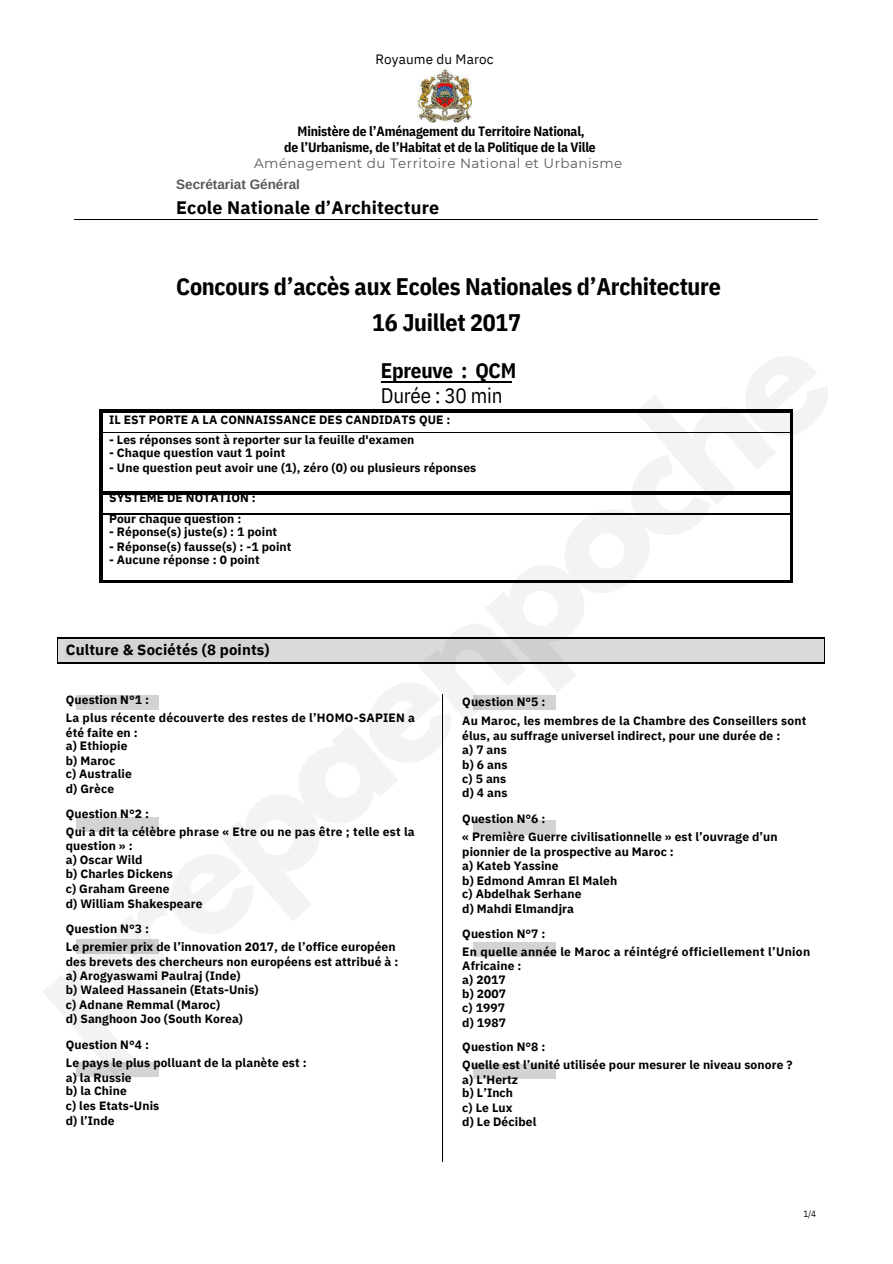
<style>
.page{position:relative;width:893px;height:1264px;background:#fff}
.page>*{position:absolute;margin:0;border:0;box-sizing:border-box;transform-origin:0 0}
.t1{font:700 23.85px/36px "IBM Plex Sans Cond";letter-spacing:-.01em;color:#000;text-align:center}
.t2{font:700 21px "IBM Plex Sans Cond";letter-spacing:-.01em;color:#000}
.t3{font:21px "IBM Plex Sans Cond";letter-spacing:-.01em;color:#000}
.t4{font:700 18px "IBM Plex Sans";letter-spacing:.01em;color:#000}
.t5{font:700 15px "IBM Plex Sans";letter-spacing:.01em;color:#000}
.t6{font:700 13.5px/15.8px "IBM Plex Sans Cond";letter-spacing:-.01em;color:#000;text-align:center}
.t7{font:13.5px "Montserrat";letter-spacing:.035em;color:#595959}
.t8{font:700 13.5px "Arimo";color:#595959}
.t9{font:13.5px "IBM Plex Sans";letter-spacing:.01em;color:#000}
.t10{font:700 12px/14.5px "IBM Plex Sans";letter-spacing:.01em;color:#000}
.t11{font:9px "IBM Plex Sans Cond";color:#000}
</style>
<div class="page">
<img style="left:417px;top:68px;width:54px;height:54px">
<div style="left:76px;top:695px;width:82px;height:15px;background:#d3d3d3"></div>
<div style="left:76px;top:817px;width:82px;height:15px;background:#d3d3d3"></div>
<div style="left:76px;top:939px;width:82px;height:15px;background:#d3d3d3"></div>
<div style="left:76px;top:1061px;width:82px;height:15px;background:#d3d3d3"></div>
<hr style="left:442px;top:693px;width:1px;height:468px;background:#000">
<hr style="left:381px;top:381px;width:130px;height:1px;background:#000">
<div style="left:473px;top:695px;width:82px;height:15px;background:#d3d3d3"></div>
<div style="left:473px;top:819px;width:82px;height:15px;background:#d3d3d3"></div>
<div style="left:473px;top:941px;width:82px;height:15px;background:#d3d3d3"></div>
<div style="left:473px;top:1063px;width:82px;height:15px;background:#d3d3d3"></div>
<hr style="left:102px;top:410px;width:688px;height:1px;background:#000">
<hr style="left:102px;top:411px;width:688px;height:1px;background:#000">
<svg style="left:100px;top:410px;width:2px;height:23px"></svg>
<hr style="left:102px;top:432px;width:688px;height:1px;background:#000">
<svg style="left:790px;top:410px;width:3px;height:23px"></svg>
<hr style="left:101px;top:433px;width:1px;height:59px;background:#000">
<hr style="left:100px;top:433px;width:1px;height:59px;background:#000">
<hr style="left:792px;top:433px;width:1px;height:59px;background:#000">
<hr style="left:790px;top:433px;width:1px;height:59px;background:#000">
<hr style="left:102px;top:492px;width:688px;height:1px;background:#000">
<hr style="left:102px;top:493px;width:688px;height:1px;background:#000">
<svg style="left:100px;top:492px;width:2px;height:23px"></svg>
<hr style="left:102px;top:513px;width:688px;height:2px;background:#000">
<svg style="left:790px;top:492px;width:3px;height:23px"></svg>
<hr style="left:101px;top:515px;width:1px;height:66px;background:#000">
<hr style="left:100px;top:515px;width:1px;height:66px;background:#000">
<hr style="left:102px;top:582px;width:688px;height:1px;background:#000">
<hr style="left:102px;top:581px;width:688px;height:1px;background:#000">
<hr style="left:792px;top:515px;width:1px;height:66px;background:#000">
<hr style="left:790px;top:515px;width:1px;height:66px;background:#000">
<hr style="left:74px;top:219px;width:744px;height:1px;background:#000">
<div style="left:58px;top:638px;width:766px;height:25px;background:#dadada"></div>
<div style="left:66px;top:640px;width:203px;height:18px;background:#d3d3d3"></div>
<hr style="left:58px;top:638px;width:766px;height:1px;background:#000">
<hr style="left:58px;top:663px;width:766px;height:1px;background:#000">
<svg style="left:57px;top:638px;width:1px;height:26px"></svg>
<svg style="left:824px;top:638px;width:1px;height:26px"></svg>
<p class="t9" style="left:375px;top:49px;width:120px">Royaume du Maroc</p>
<p class="t6" style="left:284px;top:123px;width:313px">Ministère de l’Aménagement du Territoire National,<br>de l’Urbanisme, de l’Habitat et de la Politique de la Ville</p>
<p class="t7" style="left:254px;top:154px;width:369px">Aménagement du Territoire National et Urbanisme</p>
<p class="t8" style="left:176px;top:175px;width:125px">Secrétariat Général</p>
<h3 class="t4" style="left:176px;top:193px;width:264px">Ecole Nationale d’Architecture</h3>
<h1 class="t1" style="left:176px;top:266px;width:546px">Concours d’accès aux Ecoles Nationales d’Architecture<br>16 Juillet 2017</h1>
<h2 class="t2" style="left:381px;top:354px;width:137px">Epreuve : QCM</h2>
<h2 class="t3" style="left:381px;top:379px;width:123px">Durée : 30 min</h2>
<p class="t10" style="left:109px;top:411px;width:343px">IL EST PORTE A LA CONNAISSANCE DES CANDIDATS QUE :</p>
<p class="t10" style="left:109px;top:431px;width:307px">- Les réponses sont à reporter sur la feuille d'examen</p>
<p class="t10" style="left:109px;top:445px;width:178px">- Chaque question vaut 1 point</p>
<p class="t10" style="left:109px;top:459px;width:369px">- Une question peut avoir une (1), zéro (0) ou plusieurs réponses</p>
<p class="t10" style="left:109px;top:487px;width:148px;line-height:20.2px">SYSTEME DE NOTATION :<br>Pour chaque question :</p>
<p class="t10" style="left:109px;top:523px;width:170px">- Réponse(s) juste(s) : 1 point</p>
<p class="t10" style="left:109px;top:538px;width:184px">- Réponse(s) fausse(s) : -1 point</p>
<p class="t10" style="left:109px;top:552px;width:152px">- Aucune réponse : 0 point</p>
<p class="t5" style="left:66px;top:637px;width:205px">Culture &amp; Sociétés (8 points)</p>
<p class="t10" style="left:66px;top:689px;width:350px;line-height:18px">Question N°1 :<br>La plus récente découverte des restes de l’HOMO-SAPIEN a</p>
<p class="t10" style="left:66px;top:724px;width:73px;line-height:13.5px">été faite en : a) Ethiopie</p>
<p class="t10" style="left:66px;top:752px;width:67px;line-height:13.5px">b) Maroc<br>c) Australie</p>
<p class="t10" style="left:66px;top:775px;width:85px;line-height:24.8px">d) Grèce<br>Question N°2 :</p>
<p class="t10" style="left:66px;top:823px;width:350px">Qui a dit la célèbre phrase « Etre ou ne pas être ; telle est la question » :</p>
<p class="t10" style="left:66px;top:851px;width:138px">a) Oscar Wild<br>b) Charles Dickens<br>c) Graham Greene<br>d) William Shakespeare</p>
<p class="t10" style="left:66px;top:919px;width:331px;line-height:18px">Question N°3 :<br>Le premier prix de l’innovation 2017, de l’office européen</p>
<p class="t10" style="left:66px;top:954px;width:334px;line-height:13.5px">des brevets des chercheurs non européens est attribué à : a) Arogyaswami Paulraj (Inde)</p>
<p class="t10" style="left:66px;top:981px;width:194px">b) Waleed Hassanein (Etats-Unis) c) Adnane Remmal (Maroc)<br>d) Sanghoon Joo (South Korea)</p>
<p class="t10" style="left:66px;top:1035px;width:242px;line-height:18px">Question N°4 :<br>Le pays le plus polluant de la planète est :</p>
<p class="t10" style="left:66px;top:1069px;width:67px;line-height:13.5px">a) la Russie b) la Chine</p>
<p class="t10" style="left:66px;top:1097px;width:95px">c) les Etats-Unis d) l’Inde</p>
<p class="t10" style="left:462px;top:691px;width:346px;line-height:19px">Question N°5 :<br>Au Maroc, les membres de la Chambre des Conseillers sont</p>
<p class="t10" style="left:462px;top:727px;width:319px">élus, au suffrage universel indirect, pour une durée de : a) 7 ans<br>b) 6 ans</p>
<p class="t10" style="left:462px;top:770px;width:47px">c) 5 ans d) 4 ans</p>
<p class="t10" style="left:462px;top:808px;width:317px;line-height:18px">Question N°6 :<br>« Première Guerre civilisationnelle » est l’ouvrage d’un</p>
<p class="t10" style="left:462px;top:843px;width:213px">pionnier de la prospective au Maroc : a) Kateb Yassine<br>b) Edmond Amran El Maleh</p>
<p class="t10" style="left:462px;top:885px;width:121px">c) Abdelhak Serhane d) Mahdi Elmandjra</p>
<p class="t10" style="left:462px;top:923px;width:349px;line-height:18px">Question N°7 :<br>En quelle année le Maroc a réintégré officiellement l’Union</p>
<p class="t10" style="left:462px;top:958px;width:61px;line-height:13.5px">Africaine : a) 2017</p>
<p class="t10" style="left:462px;top:986px;width:45px;line-height:13.5px">b) 2007 c) 1997</p>
<p class="t10" style="left:462px;top:1008px;width:85px;line-height:24.8px">d) 1987<br>Question N°8 :</p>
<p class="t10" style="left:462px;top:1056px;width:331px">Quelle est l’unité utilisée pour mesurer le niveau sonore ? a) L’Hertz</p>
<p class="t10" style="left:462px;top:1084px;width:52px">b) L’Inch c) Le Lux</p>
<p class="t10" style="left:462px;top:1113px;width:75px">d) Le Décibel</p>
<p class="t11" style="left:803px;top:1207px;width:14px">1/4</p>
</div>
